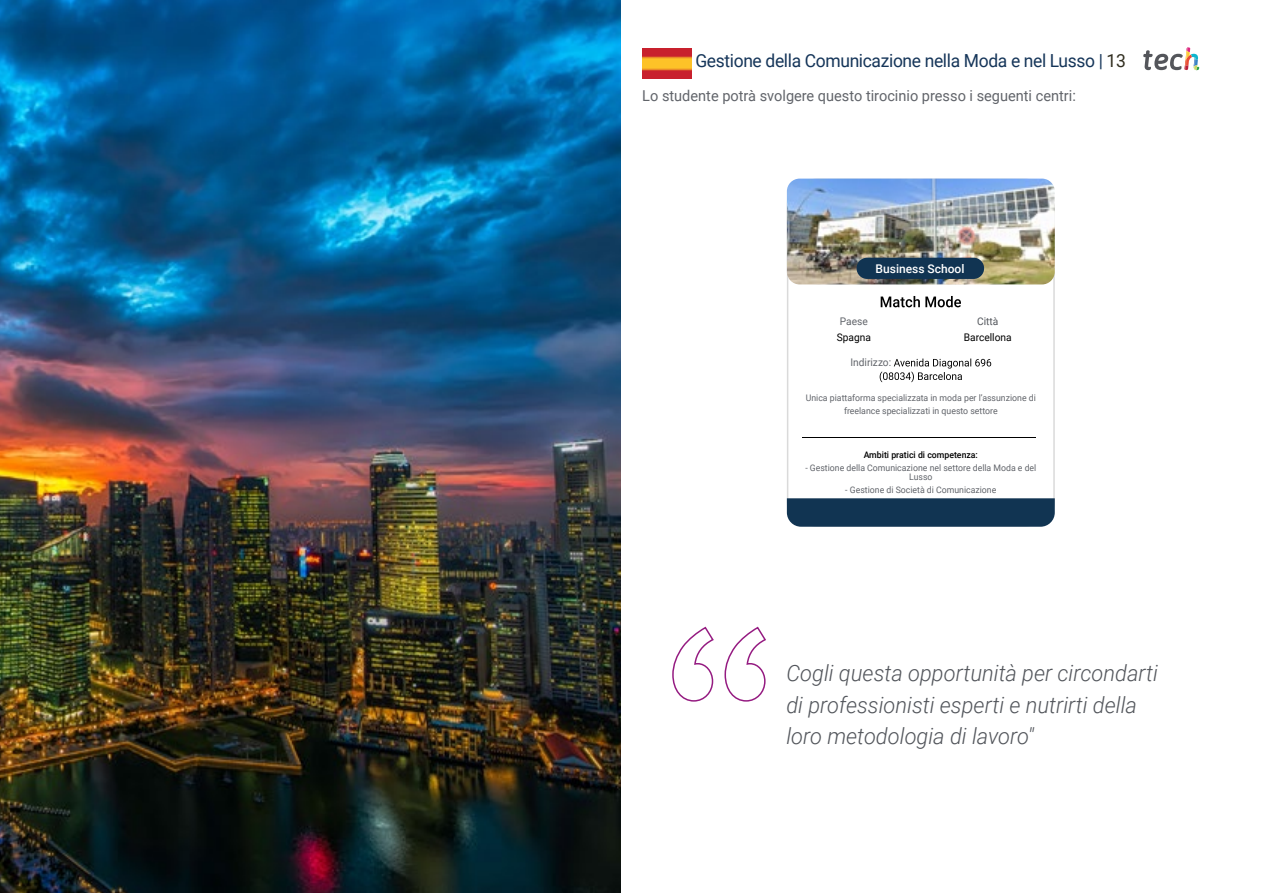
<style>
.page{position:relative;width:1263px;height:893px;background:#fff}
.page>*{position:absolute;margin:0;border:0;box-sizing:border-box;transform-origin:0 0}
.t1{font:italic 300 22.5px/31.5px "Roboto";color:#52555b}
.t2{font:18px "Roboto";letter-spacing:-.02em;color:#153559}
.t3{font:15px "Roboto";color:#61646a}
.t4{font:500 12px "Roboto";color:#fff}
.t5{font:10.5px "Roboto";color:#000}
.t6{font:10.5px "Roboto";color:#61646a}
.t7{font:10.5px "Roboto";color:#52555b}
.t8{font:9px/13.5px "Roboto";color:#61646a;text-align:center}
.t9{font:500 9px "Roboto";color:#000}
.s1{color:#312e20}
</style>
<div class="page">
<img style="left:0;top:0;width:621px;height:893px">
<svg style="left:1143px;top:47px;width:56px;height:24px"></svg>
<img style="left:642px;top:49px;width:49px;height:30px">
<svg style="left:672px;top:626px;width:94px;height:76px"></svg>
<svg style="left:786px;top:178px;width:269px;height:336px"></svg>
<img style="left:787px;top:179px;width:268px;height:105px">
<div style="left:856px;top:258px;width:128px;height:21px;background:#113452;border-radius:11px"></div>
<svg style="left:787px;top:498px;width:268px;height:29px;background:#183a57"></svg>
<hr style="left:802px;top:437px;width:234px;height:1px;background:#000">
<svg style="left:881px;top:296px;width:80px;height:11px"></svg>
<svg style="left:880px;top:359px;width:111px;height:23px"></svg>
<h2 class="t2" style="left:695px;top:48px;width:432px">Gestione della Comunicazione nella Moda e nel Lusso | <span class="s1">13</span></h2>
<h3 class="t3" style="left:642px;top:86px;width:435px">Lo studente potrà svolgere questo tirocinio presso i seguenti centri:</h3>
<h3 class="t4" style="left:876px;top:260px;width:90px">Business School</h3>
<p class="t6" style="left:840px;top:314px;width:29px">Paese</p>
<p class="t5" style="left:837px;top:330px;width:36px">Spagna</p>
<p class="t7" style="left:977px;top:314px;width:23px">Città</p>
<p class="t5" style="left:964px;top:330px;width:49px">Barcellona</p>
<p class="t6" style="left:850px;top:355px;width:42px">Indirizzo:</p>
<p class="t8" style="left:806px;top:390px;width:232px">Unica piattaforma specializzata in moda per l’assunzione di freelance specializzati in questo settore</p>
<p class="t9" style="left:864px;top:448px;width:116px">Ambiti pratici di competenza:</p>
<p class="t8" style="left:805px;top:463px;width:233px;line-height:9px">- Gestione della Comunicazione nel settore della Moda e del<br>Lusso</p>
<p class="t8" style="left:845px;top:483px;width:153px">- Gestione di Società di Comunicazione</p>
<h1 class="t1" style="left:786px;top:657px;width:373px">Cogli questa opportunità per circondarti di professionisti esperti e nutrirti della loro metodologia di lavoro"</h1>
</div>
